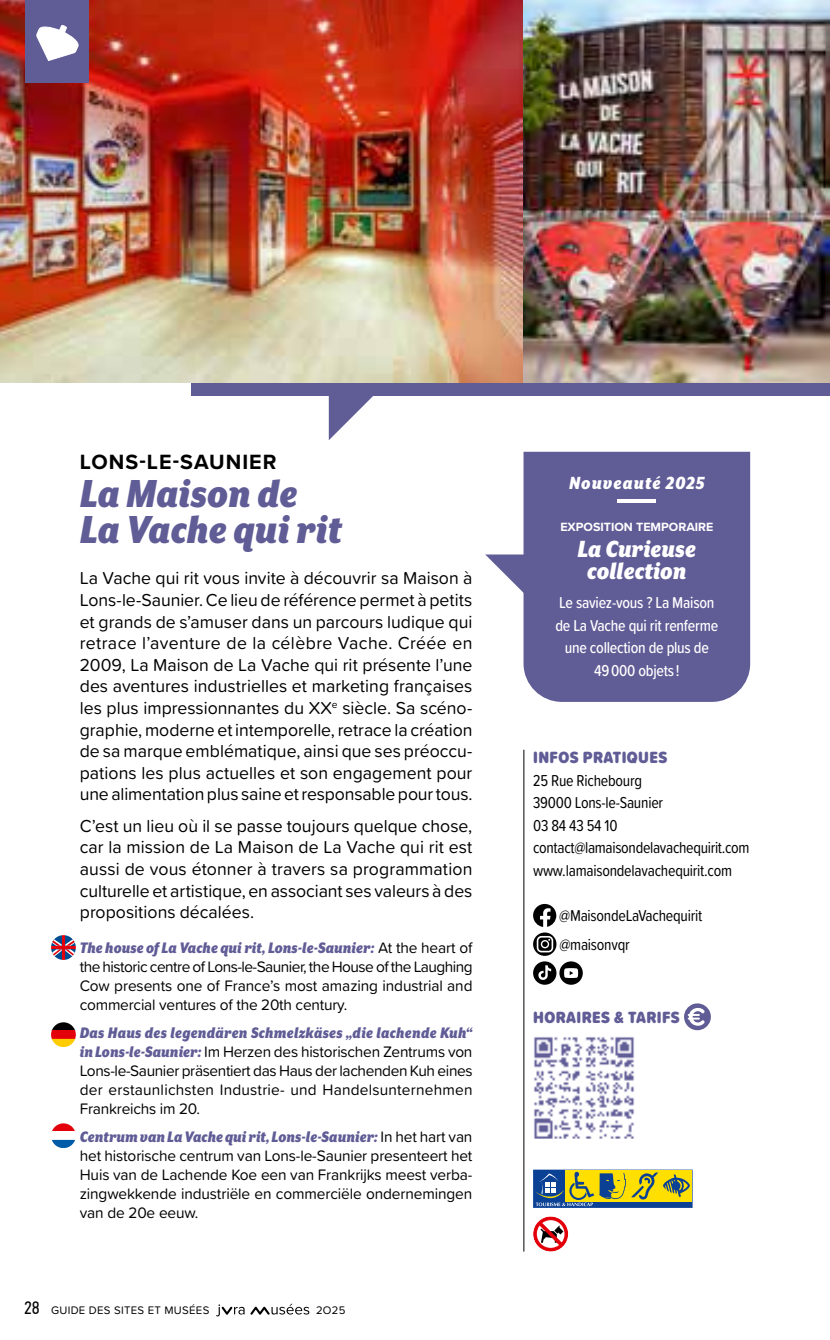
<style>
.page{position:relative;width:830px;height:1340px;background:#fff}
.page>*{position:absolute;margin:0;border:0;box-sizing:border-box;transform-origin:0 0}
.t1{font:italic 900 45px/36px "Mr Eaves XL San Nar OT";color:#605c96}
.t2{font:italic 900 27px/22.5px "Mr Eaves XL San Nar OT";color:#fff;text-align:center}
.t3{font:700 21.38px "Proxima Nova";letter-spacing:.05em;color:#000}
.t4{font:italic 900 20.25px "Mr Eaves XL San Nar OT";letter-spacing:.05em;color:#fff}
.t5{font:18px/21.6px "Proxima Soft";letter-spacing:-.005em;color:#000;text-align:justify}
.t6{font:18px "PF Din Text Cond Pro";color:#000}
.t7{font:italic 900 17.55px "Mr Eaves XL San Nar OT";color:#605c96}
.t8{font:900 16.88px "Proxima Soft Cond";letter-spacing:.025em;color:#605c96}
.t9{font:16.43px/22.5px "Proxima Soft Cond";letter-spacing:-.015em;color:#000}
.t10{font:500 16.43px/22.5px "Proxima Soft Cond";letter-spacing:-.015em;color:#fff;text-align:center}
.t11{font:15.75px/18.9px "Proxima Soft";letter-spacing:-.01em;color:#000;text-align:justify}
.t12{font:700 12.38px "Proxima Nova";color:#fff}
.t13{font:11.47px "Proxima Soft";letter-spacing:.025em;color:#000}
.s1{font-family:"Proxima Soft";font-weight:400;font-style:normal;font-size:15.75px;color:#000}
.s2{font-family:"Mr Eaves XL San Nar OT";font-weight:900;font-style:italic;font-size:17.55px;color:#605c96}
</style>
<div class="page">
<div style="left:191px;top:383px;width:638px;height:12px;background:#605c96"></div>
<svg style="left:328px;top:395px;width:58px;height:45px"></svg>
<svg style="left:533px;top:904px;width:23px;height:51px"></svg>
<div style="left:533px;top:961px;width:23px;height:23px;background:#000;border-radius:50%"></div>
<svg style="left:538px;top:965px;width:13px;height:15px"></svg>
<svg style="left:559px;top:961px;width:23px;height:23px"></svg>
<svg style="left:684px;top:1003px;width:26px;height:27px"></svg>
<svg style="left:52px;top:1022px;width:23px;height:8px"></svg>
<div style="left:51px;top:1030px;width:25px;height:8px;background:#e3000b"></div>
<svg style="left:51px;top:1038px;width:25px;height:9px"></svg>
<svg style="left:52px;top:1123px;width:23px;height:8px"></svg>
<svg style="left:52px;top:1139px;width:23px;height:9px"></svg>
<svg style="left:51px;top:935px;width:25px;height:24px"></svg>
<hr style="left:62px;top:935px;width:2px;height:24px;background:#e3000b">
<img style="left:534px;top:1037px;width:101px;height:101px">
<img style="left:0;top:0;width:829px;height:383px">
<hr style="left:523px;top:749px;width:1px;height:502px;background:#000">
<div style="left:523px;top:452px;width:226px;height:250px;background:#605c96"></div>
<hr style="left:617px;top:499px;width:38px;height:3px;background:#fff">
<svg style="left:485px;top:554px;width:44px;height:45px"></svg>
<div style="left:26px;top:0;width:63px;height:83px;background:#605c96"></div>
<svg style="left:36px;top:25px;width:43px;height:36px"></svg>
<svg style="left:533px;top:1216px;width:35px;height:35px"></svg>
<svg style="left:533px;top:1169px;width:159px;height:38px"></svg>
<div style="left:565px;top:1170px;width:31px;height:31px;background:#ffdf00"></div>
<div style="left:660px;top:1170px;width:31px;height:31px;background:#ffdf00"></div>
<svg style="left:597px;top:1170px;width:31px;height:31px"></svg>
<div style="left:629px;top:1170px;width:31px;height:31px;background:#ffdf00"></div>
<svg style="left:534px;top:1171px;width:91px;height:36px"></svg>
<svg style="left:631px;top:1172px;width:59px;height:27px"></svg>
<svg style="left:216px;top:1304px;width:28px;height:12px"></svg>
<svg style="left:250px;top:1303px;width:59px;height:11px"></svg>
<p class="t3" style="left:80px;top:445px;width:198px">LONS-LE-SAUNIER</p>
<h1 class="t1" style="left:80px;top:475px;width:264px">La Maison de<br>La Vache qui rit</h1>
<p class="t5" style="left:80px;top:566px;width:394px">La Vache qui rit vous invite à découvrir sa Maison à Lons-le-Saunier. Ce lieu de référence permet à petits et grands de s’amuser dans un parcours ludique qui retrace l’aventure de la célèbre Vache. Créée en 2009, La Maison de La Vache qui rit présente l’une des aventures industrielles et marketing françaises les plus impressionnantes du XX<sup>e</sup> siècle. Sa scéno&shy;graphie, moderne et intemporelle, retrace la création de sa marque emblématique, ainsi que ses préoccu&shy;pations les plus actuelles et son engagement pour une alimentation plus saine et responsable pour tous.</p>
<p class="t5" style="left:80px;top:814px;width:394px">C’est un lieu où il se passe toujours quelque chose, car la mission de La Maison de La Vache qui rit est aussi de vous étonner à travers sa programmation culturelle et artistique, en associant ses valeurs à des propositions décalées.</p>
<p class="t7" style="left:80px;top:938px;width:394px">The house of La Vache qui rit, Lons-le-Saunier: <span class="s1">At the heart of</span></p>
<p class="t11" style="left:80px;top:956px;width:394px">the historic centre of Lons-le-Saunier, the House of the Laughing Cow presents one of France’s most amazing industrial and commercial ventures of the 20th century.</p>
<p class="t7" style="left:80px;top:1023px;width:394px">Das Haus des legendären Schmelzkäses „die lachende Kuh“</p>
<p class="t11" style="left:80px;top:1041px;width:394px"><span class="s2">in Lons-le-Saunier:</span> Im Herzen des historischen Zentrums von Lons-le-Saunier präsentiert das Haus der lachenden Kuh eines der erstaunlichsten Industrie- und Handelsunternehmen Frankreichs im 20.</p>
<p class="t7" style="left:80px;top:1127px;width:394px">Centrum van La Vache qui rit, Lons-le-Saunier: <span class="s1">In het hart van</span></p>
<p class="t11" style="left:80px;top:1145px;width:394px">het historische centrum van Lons-le-Saunier presenteert het Huis van de Lachende Koe een van Frankrijks meest verba&shy;zingwekkende industriële en commerciële ondernemingen van de 20e eeuw.</p>
<p class="t6" style="left:24px;top:1297px;width:17px">28</p>
<p class="t13" style="left:316px;top:1301px;width:31px">2O25</p>
<p class="t13" style="left:51px;top:1301px;width:160px">GUIDE DES SITES ET MUSÉES</p>
<p class="t4" style="left:568px;top:471px;width:137px">Nouveauté 2025</p>
<p class="t12" style="left:560px;top:517px;width:154px">EXPOSITION TEMPORAIRE</p>
<h2 class="t2" style="left:577px;top:537px;width:120px">La Curieuse collection</h2>
<p class="t10" style="left:555px;top:590px;width:164px">Le saviez-vous ? La Maison de La Vache qui rit renferme une collection de plus de<br>49 000 objets !</p>
<p class="t8" style="left:533px;top:744px;width:135px">INFOS PRATIQUES</p>
<p class="t9" style="left:533px;top:768px;width:218px">25 Rue Richebourg<br>39000 Lons-le-Saunier<br>03 84 43 54 10 contact@lamaisondelavachequirit.com www.lamaisondelavachequirit.com</p>
<p class="t9" style="left:559px;top:900px;width:144px;line-height:28.8px">@MaisondeLaVachequirit @maisonvqr</p>
<p class="t8" style="left:533px;top:1005px;width:148px">HORAIRES &amp; TARIFS</p>
</div>
